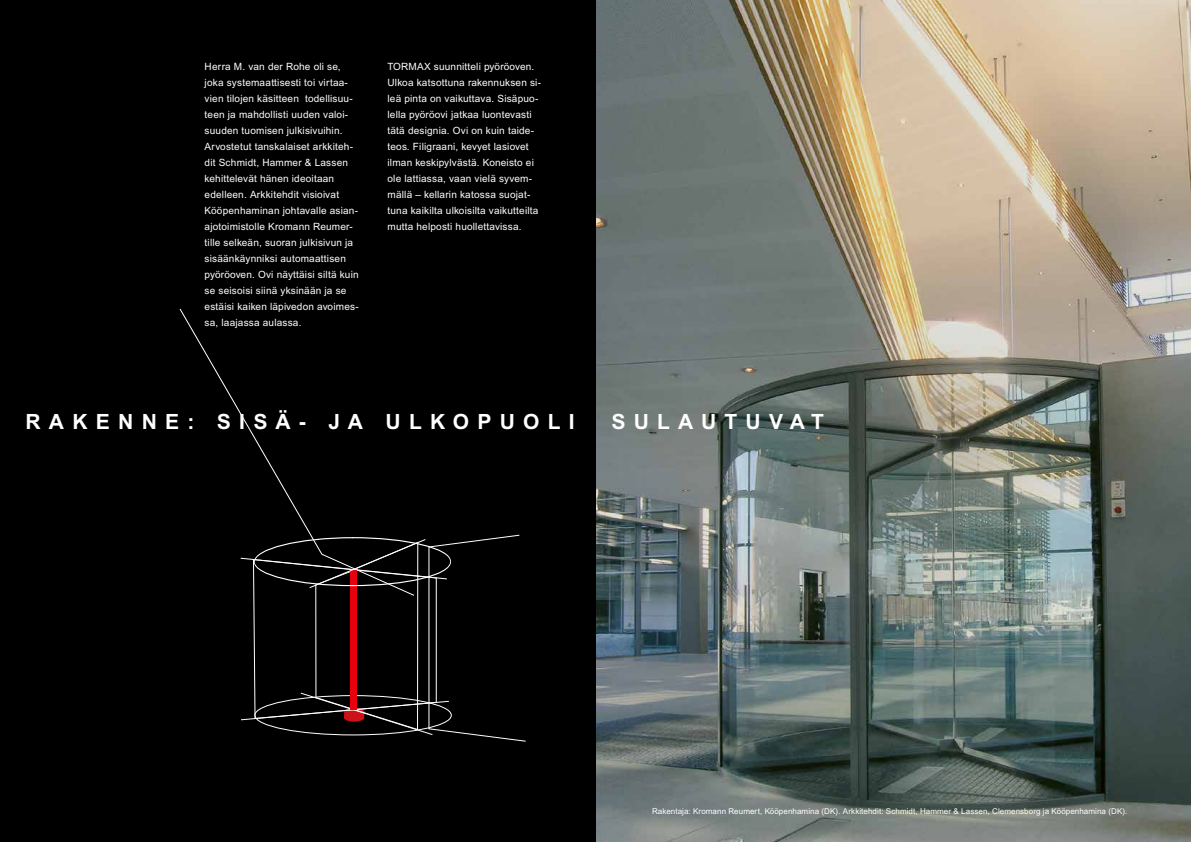
<style>
.page{position:relative;width:1191px;height:842px;background:#fff}
.page>*{position:absolute;margin:0;border:0;box-sizing:border-box;transform-origin:0 0}
.t1{font:700 21px "Arial";letter-spacing:.395em;color:#fff}
.t2{font:10px/16px "Arial";letter-spacing:.02em;color:#fff}
.t3{font:8px "Arial";letter-spacing:.01em;color:#fff}
</style>
<div class="page">
<img style="left:595px;top:0;width:596px;height:842px">
<div style="left:0;top:0;width:595px;height:842px;background:#000"></div>
<svg style="left:180px;top:309px;width:132px;height:226px"></svg>
<svg style="left:240px;top:535px;width:286px;height:206px"></svg>
<p class="t2" style="left:205px;top:59px;width:155px">Herra M. van der Rohe oli se, joka systemaattisesti toi virtaa&shy;vien tilojen käsitteen todellisuu&shy;teen ja mahdollisti uuden valoi&shy;suuden tuomisen julkisivuihin.<br>Arvostetut tanskalaiset arkkiteh&shy;dit Schmidt, Hammer &amp; Lassen kehittelevät hänen ideoitaan edelleen. Arkkitehdit visioivat<br>Kööpenhaminan johtavalle asian&shy;ajotoimistolle Kromann Reumer&shy;tille selkeän, suoran julkisivun ja sisäänkäynniksi automaattisen pyöröoven. Ovi näyttäisi siltä kuin se seisoisi siinä yksinään ja se estäisi kaiken läpivedon avoimes&shy;sa, laajassa aulassa.</p>
<p class="t2" style="left:387px;top:59px;width:155px">TORMAX suunnitteli pyöröoven.<br>Ulkoa katsottuna rakennuksen si&shy;leä pinta on vaikuttava. Sisäpuo&shy;lella pyöröovi jatkaa luontevasti tätä designia. Ovi on kuin taide&shy;teos. Filigraani, kevyet lasiovet ilman keskipylvästä. Koneisto ei ole lattiassa, vaan vielä syvem&shy;mällä – kellarin katossa suojat&shy;tuna kaikilta ulkoisilta vaikutteilta mutta helposti huollettavissa.</p>
<h1 class="t1" style="left:26px;top:409px;width:551px">RAKENNE: SISÄ- JA ULKOPUOLI</h1>
<h1 class="t1" style="left:611px;top:409px;width:214px">SULAUTUVAT</h1>
<p class="t3" style="left:652px;top:806px;width:477px">Rakentaja: Kromann Reumert, Kööpenhamina (DK). Arkkitehdit: Schmidt, Hammer &amp; Lassen, Clemensborg ja Kööpenhamina (DK).</p>
</div>
